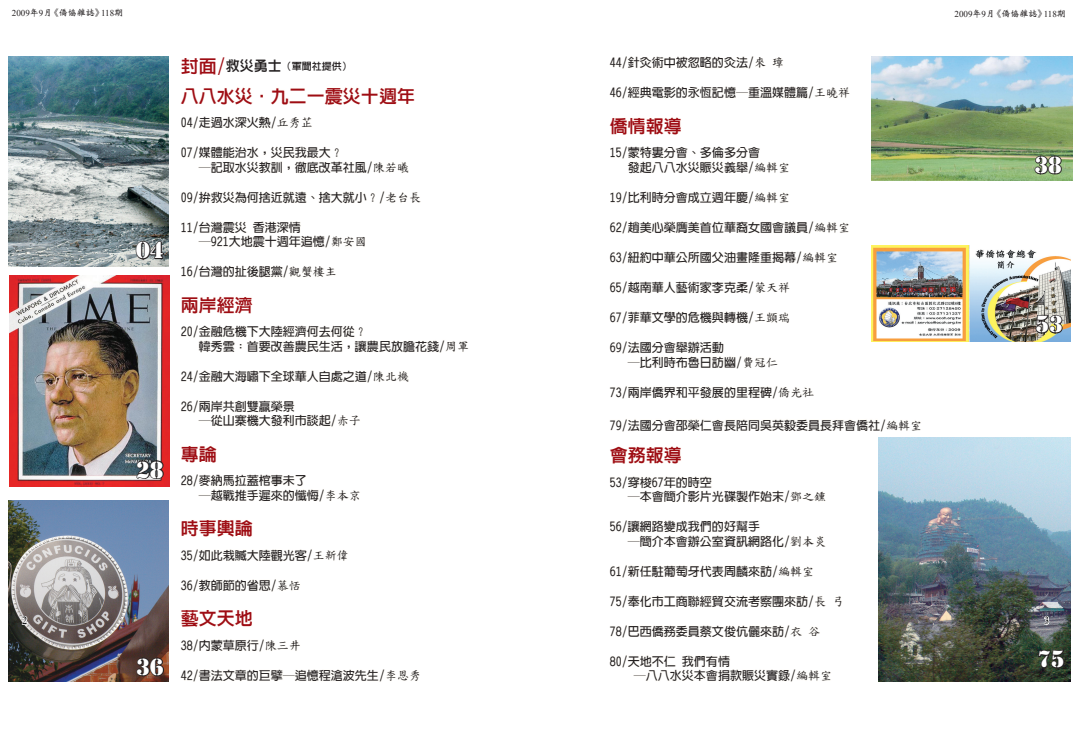
<style>
.page{position:relative;width:1078px;height:738px;background:#fff}
.page>*{position:absolute;margin:0;border:0;box-sizing:border-box;transform-origin:0 0}
.t1{font:21.6px "Stencil Std";color:#fff}
.t2{font:18px "Lin Gothic Extra";color:#9e0d14}
.t3{font:700 12px/14.4px "New Gothic";color:#231f20}
.t4{font:11px "Times New Roman";color:#000;scale:.95 1}
.t5{font:10px "Lin Gothic Extra";color:#231f20}
.t6{font:700 9px "Wei Bei";color:#231f20}
.s1{font-family:"Times New Roman";font-weight:400}
.s2{font-size:18px;color:#9e0d14}
.s3{font-size:14px}
.s4{font-family:"DF Kai Shu SB Estd BF";font-weight:400}
.s5{color:#231f20}
</style>
<div class="page">
<img style="left:9px;top:500px;width:126px;height:180px">
<img style="left:871px;top:57px;width:200px;height:124px">
<img style="left:9px;top:57px;width:126px;height:209px">
<img style="left:871px;top:245px;width:199px;height:96px">
<svg style="left:1033px;top:155px;width:29px;height:20px"></svg>
<svg style="left:1034px;top:313px;width:29px;height:21px"></svg>
<img style="left:878px;top:437px;width:192px;height:243px">
<svg style="left:1036px;top:647px;width:29px;height:21px"></svg>
<img style="left:9px;top:275px;width:126px;height:211px">
<img style="left:135px;top:57px;width:35px;height:625px">
<svg style="left:20px;top:614px;width:9px;height:11px"></svg>
<svg style="left:1042px;top:614px;width:8px;height:11px"></svg>
<p class="t6" style="left:12px;top:8px;width:113px"><span class="s1">2009</span>年<span class="s1">9</span>月《僑協雜誌》<span class="s1">118</span>期</p>
<p class="t6" style="left:954px;top:9px;width:113px"><span class="s1">2009</span>年<span class="s1">9</span>月《僑協雜誌》<span class="s1">118</span>期</p>
<p class="t5" style="left:181px;top:61px;width:173px"><span class="s2">封面/</span><span class="s3">救災勇士</span>（軍聞社提供）</p>
<h2 class="t2" style="left:181px;top:86px;width:235px">八八水災‧九二一震災十週年</h2>
<p class="t3" style="left:181px;top:116px;width:134px">04/走過水深火熱/<span class="s4">丘秀芷</span></p>
<p class="t3" style="left:199px;top:146px;width:218px;text-indent:-18px">07/媒體能治水，災民我最大？<br>─記取水災教訓，徹底改革社風/<span class="s4">陳若曦</span></p>
<p class="t3" style="left:181px;top:190px;width:242px">09/拚救災為何捨近就遠、捨大就小？/<span class="s4">老台長</span></p>
<p class="t3" style="left:199px;top:220px;width:176px;text-indent:-18px">11/台灣震災 香港深情<br>─921大地震十週年追憶/<span class="s4">鄭安國</span></p>
<p class="t3" style="left:181px;top:264px;width:158px">16/台灣的扯後腿黨/<span class="s4">觀蟹樓主</span></p>
<h2 class="t2" style="left:181px;top:295px;width:73px">兩岸經濟</h2>
<p class="t3" style="left:199px;top:324px;width:272px;text-indent:-18px">20/金融危機下大陸經濟何去何從？<br>韓秀雲：首要改善農民生活，讓農民放膽花錢/<span class="s4">周軍</span></p>
<p class="t3" style="left:181px;top:369px;width:230px">24/金融大海嘯下全球華人自處之道/<span class="s4">陳北機</span></p>
<p class="t3" style="left:199px;top:399px;width:164px;text-indent:-18px">26/兩岸共創雙贏榮景<br>─從山寨機大發利市談起/<span class="s4">赤子</span></p>
<h2 class="t2" style="left:181px;top:444px;width:37px">專論</h2>
<p class="t3" style="left:199px;top:473px;width:164px;text-indent:-18px">28/麥納馬拉蓋棺事未了<br>─越戰推手遲來的懺悔/<span class="s4">李本京</span></p>
<h2 class="t2" style="left:181px;top:518px;width:73px">時事輿論</h2>
<p class="t3" style="left:181px;top:548px;width:170px">35/如此栽贓大陸觀光客/<span class="s4">王新偉</span></p>
<p class="t3" style="left:181px;top:578px;width:122px">36/教師節的省思/<span class="s4">慕恬</span></p>
<h2 class="t2" style="left:181px;top:608px;width:73px">藝文天地</h2>
<p class="t3" style="left:181px;top:638px;width:122px">38/內蒙草原行/<span class="s4">陳三井</span></p>
<p class="t3" style="left:181px;top:668px;width:242px">42/書法文章的巨擘─追憶程滄波先生/<span class="s4">李恩秀</span></p>
<p class="t3" style="left:609px;top:56px;width:175px">44/針灸術中被忽略的灸法/<span class="s4">來 璋</span></p>
<p class="t3" style="left:609px;top:86px;width:241px">46/經典電影的永恆記憶─重溫媒體篇/<span class="s4">王曉祥</span></p>
<h2 class="t2" style="left:609px;top:116px;width:73px">僑情報導</h2>
<p class="t3" style="left:627px;top:146px;width:163px;text-indent:-18px">15/蒙特婁分會、多倫多分會<br>發起八八水災賑災義舉/<span class="s4">編輯室</span></p>
<p class="t3" style="left:609px;top:190px;width:181px">19/比利時分會成立週年慶/<span class="s4">編輯室</span></p>
<p class="t3" style="left:609px;top:220px;width:241px">62/趙美心榮膺美首位華裔女國會議員/<span class="s4">編輯室</span></p>
<p class="t3" style="left:609px;top:250px;width:229px">63/紐約中華公所國父油畫隆重揭幕/<span class="s4">編輯室</span></p>
<p class="t3" style="left:609px;top:280px;width:181px">65/越南華人藝術家李克柔/<span class="s4">蒙天祥</span></p>
<p class="t3" style="left:609px;top:310px;width:181px">67/菲華文學的危機與轉機/<span class="s4">王顗瑞</span></p>
<p class="t3" style="left:627px;top:340px;width:151px;text-indent:-18px">69/法國分會舉辦活動<br>─比利時布魯日訪幽/<span class="s4">費冠仁</span></p>
<p class="t3" style="left:609px;top:384px;width:205px">73/兩岸僑界和平發展的里程碑/<span class="s4">僑光社</span></p>
<p class="t3" style="left:609px;top:417px;width:313px">79/法國分會邵榮仁會長陪同吳英毅委員長拜會僑社/<span class="s4">編輯室</span></p>
<h2 class="t2" style="left:609px;top:445px;width:73px">會務報導</h2>
<p class="t3" style="left:627px;top:474px;width:199px;text-indent:-18px">53/穿梭67年的時空<br>─本會簡介影片光碟製作始末/<span class="s4">鄧之鑂</span></p>
<p class="t3" style="left:627px;top:519px;width:199px;text-indent:-18px">56/讓網路變成我們的好幫手<br>─簡介本會辦公室資訊網路化/<span class="s4">劉本炎</span></p>
<p class="t3" style="left:609px;top:563px;width:205px">61/新任駐葡萄牙代表周麟來訪/<span class="s4">編輯室</span></p>
<p class="t3" style="left:609px;top:593px;width:235px">75/奉化市工商聯經貿交流考察團來訪/<span class="s4">長 弓</span></p>
<p class="t3" style="left:609px;top:623px;width:211px">78/巴西僑務委員蔡文俊伉儷來訪/<span class="s4">衣 谷</span></p>
<p class="t3" style="left:633px;top:653px;width:199px;text-indent:-24px">80/天地不仁 我們有情<br>─八八水災本會捐款賑災實錄/<span class="s4">編輯室</span></p>
<h1 class="t1" style="left:1034px;top:151px;width:29px">38</h1>
<h1 class="t1" style="left:136px;top:236px;width:29px">04</h1>
<h1 class="t1" style="left:1035px;top:310px;width:29px">53</h1>
<h1 class="t1" style="left:136px;top:455px;width:29px">28</h1>
<p class="t4" style="left:22px;top:612px;width:7px">2</p>
<p class="t4" style="left:1043px;top:612px;width:11px">3<span class="s5">3</span></p>
<h1 class="t1" style="left:1037px;top:644px;width:29px">75</h1>
<h1 class="t1" style="left:136px;top:652px;width:29px">36</h1>
</div>
